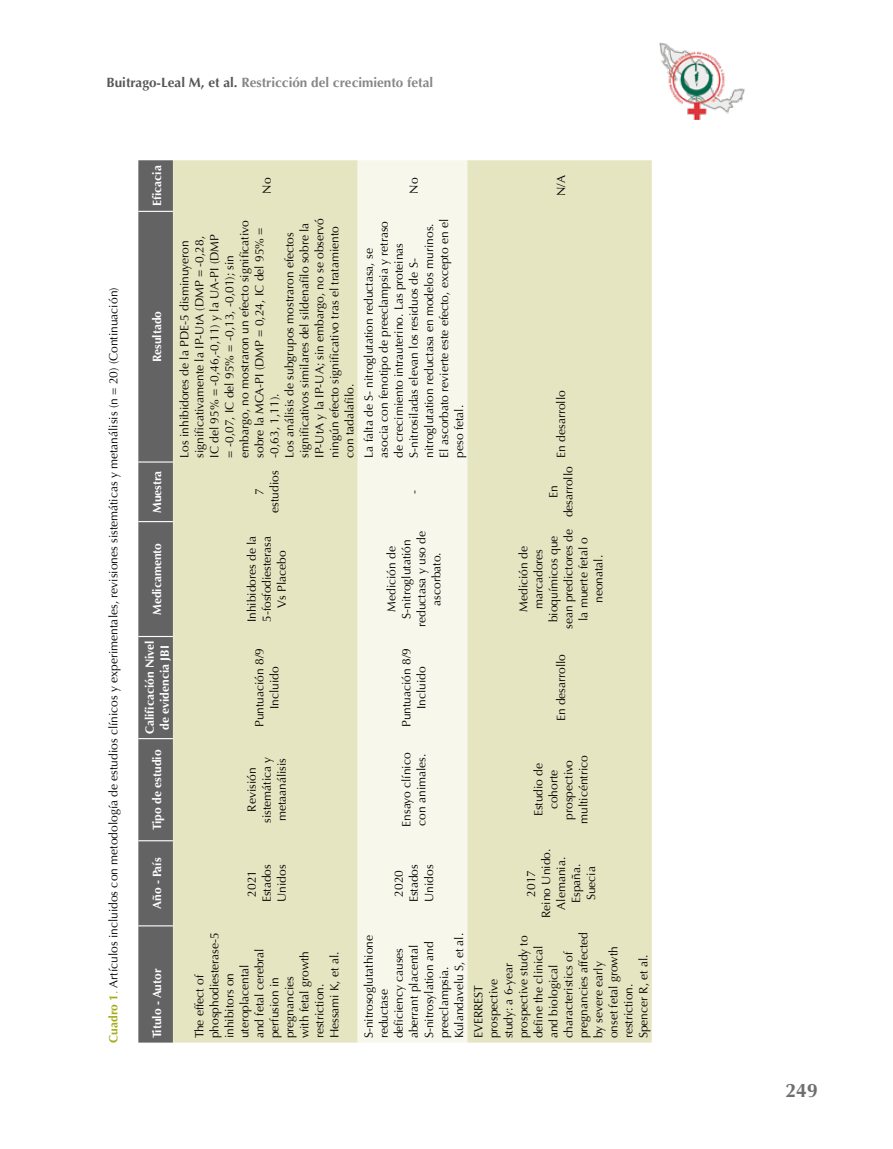
<style>
.page{position:relative;width:893px;height:1149px;background:#fff}
.page>*{position:absolute;margin:0;border:0;box-sizing:border-box;transform-origin:0 0}
.t1{font:700 19.5px "Optima";color:#706f6f}
.t2{font:700 13.5px "Optima";color:#878787}
.t3{font:12px/15px "Optima";color:#000;text-align:center}
.t4{font:700 12px/15px "Optima";color:#fff;text-align:center}
.s1{color:#575756}
.s2{font-weight:700;color:#a5ad1d}
.s3{color:#a5ad1d}
</style>
<div class="page">
<svg style="left:138px;top:160px;width:35px;height:882px;background:#6f6e6e"></svg>
<hr style="left:138px;top:925px;width:35px;height:1px;background:#fff">
<hr style="left:138px;top:840px;width:35px;height:1px;background:#fff">
<hr style="left:138px;top:737px;width:35px;height:2px;background:#fff">
<hr style="left:138px;top:635px;width:35px;height:2px;background:#fff">
<hr style="left:138px;top:521px;width:35px;height:1px;background:#fff">
<hr style="left:138px;top:461px;width:35px;height:1px;background:#fff">
<hr style="left:138px;top:211px;width:35px;height:1px;background:#fff">
<div style="left:173px;top:160px;width:479px;height:882px;background:#e6e5c2"></div>
<div style="left:358px;top:160px;width:109px;height:882px;background:#f7f7eb"></div>
<img style="left:659px;top:43px;width:85px;height:76px">
<p class="t2" style="left:107px;top:75px;width:328px"><span class="s1">Buitrago-Leal M, et al.</span> Restricción del crecimiento fetal</p>
<p class="t4" style="left:150px;top:206px;width:42px;rotate:-90deg">Eficacia</p>
<p class="t3" style="left:260px;top:194px;width:18px;rotate:-90deg">No</p>
<p class="t3" style="left:407px;top:194px;width:18px;rotate:-90deg">No</p>
<p class="t3" style="left:554px;top:196px;width:22px;rotate:-90deg">N/A</p>
<p class="t3" style="left:106px;top:1042px;width:756px;rotate:-90deg"><span class="s2">Cuadro 1</span><span class="s3">.</span> Artículos incluidos con metodología de estudios clínicos y experimentales, revisiones sistemáticas y metanálisis (n = 20) (Continuación)</p>
<p class="t4" style="left:150px;top:362px;width:53px;rotate:-90deg">Resultado</p>
<p class="t4" style="left:150px;top:513px;width:44px;rotate:-90deg">Muestra</p>
<p class="t3" style="left:177px;top:457px;width:241px;text-align:left;rotate:-90deg">Los inhibidores de la PDE-5 disminuyeron significativamente la IP-UtA (DMP = -0,28,<br>IC del 95% = -0,46,-0,11) y la UA-PI (DMP<br>= -0,07, IC del 95% = -0,13, -0,01); sin embargo, no mostraron un efecto significativo sobre la MCA-PI (DMP = 0,24, IC del 95% = -0,63, 1,11).<br>Los análisis de subgrupos mostraron efectos significativos similares del sildenafilo sobre la IP-UtA y la IP-UA; sin embargo, no se observó ningún efecto significativo tras el tratamiento con tadalafilo.</p>
<p class="t3" style="left:252px;top:512px;width:44px;rotate:-90deg">7 estudios</p>
<p class="t4" style="left:150px;top:615px;width:74px;rotate:-90deg">Medicamento</p>
<p class="t4" style="left:142px;top:734px;width:95px;rotate:-90deg">Calificación Nivel de evidencia JBI</p>
<p class="t4" style="left:150px;top:829px;width:81px;rotate:-90deg">Tipo de estudio</p>
<p class="t3" style="left:245px;top:622px;width:88px;rotate:-90deg">Inhibidores de la<br>5-fosfodiesterasa<br>Vs Placebo</p>
<p class="t3" style="left:252px;top:726px;width:80px;rotate:-90deg">Puntuación 8/9<br>Incluido</p>
<p class="t3" style="left:245px;top:822px;width:68px;rotate:-90deg">Revisión sistemática y metaanálisis</p>
<p class="t4" style="left:150px;top:908px;width:53px;rotate:-90deg">Año - País</p>
<p class="t4" style="left:150px;top:1037px;width:71px;rotate:-90deg">Titulo - Autor</p>
<p class="t3" style="left:245px;top:902px;width:40px;rotate:-90deg">2021<br>Estados<br>Unidos</p>
<p class="t3" style="left:192px;top:1037px;width:107px;text-align:left;rotate:-90deg">The effect of phosphodiesterase-5 inhibitors on uteroplacental<br>and fetal cerebral perfusion in pregnancies<br>with fetal growth restriction.<br>Hessami K, et al.</p>
<p class="t3" style="left:362px;top:457px;width:240px;text-align:left;rotate:-90deg">La falta de S- nitroglutation reductasa, se asocia con fenotipo de preeclampsia y retraso de crecimiento intrauterino. Las proteinas S-nitrosiladas elevan los residuos de S&shy;nitroglutation reductasa en modelos murinos.<br>El ascorbato revierte este efecto, excepto en el peso fetal.</p>
<p class="t3" style="left:407px;top:493px;width:5px;rotate:-90deg">-</p>
<p class="t3" style="left:384px;top:627px;width:98px;rotate:-90deg">Medición de<br>S-nitroglutatión reductasa y uso de ascorbato.</p>
<p class="t3" style="left:399px;top:726px;width:80px;rotate:-90deg">Puntuación 8/9<br>Incluido</p>
<p class="t3" style="left:399px;top:826px;width:76px;text-align:left;rotate:-90deg">Ensayo clínico con animales.</p>
<p class="t3" style="left:392px;top:902px;width:40px;rotate:-90deg">2020<br>Estados<br>Unidos</p>
<p class="t3" style="left:554px;top:457px;width:69px;rotate:-90deg">En desarrollo</p>
<p class="t3" style="left:546px;top:517px;width:53px;rotate:-90deg">En desarrollo</p>
<p class="t3" style="left:516px;top:629px;width:102px;rotate:-90deg">Medición de marcadores bioquímicos que sean predictores de la muerte fetal o neonatal.</p>
<p class="t3" style="left:554px;top:721px;width:69px;rotate:-90deg">En desarrollo</p>
<p class="t3" style="left:531px;top:823px;width:70px;rotate:-90deg">Estudio de cohorte prospectivo multicéntrico</p>
<p class="t3" style="left:524px;top:917px;width:71px;rotate:-90deg">2017<br>Reino Unido.<br>Alemania.<br>España.<br>Suecia</p>
<p class="t3" style="left:362px;top:1037px;width:107px;text-align:left;rotate:-90deg">S-nitrosoglutathione reductase deficiency causes aberrant placental<br>S-nitrosylation and preeclampsia.<br>Kulandavelu S, et al.</p>
<p class="t3" style="left:471px;top:1037px;width:108px;text-align:left;rotate:-90deg">EVERREST prospective<br>study: a 6-year prospective study to define the clinical and biological characteristics of pregnancies affected by severe early onset fetal growth restriction.<br>Spencer R, et al.</p>
<h1 class="t1" style="left:785px;top:1079px;width:34px">249</h1>
</div>
